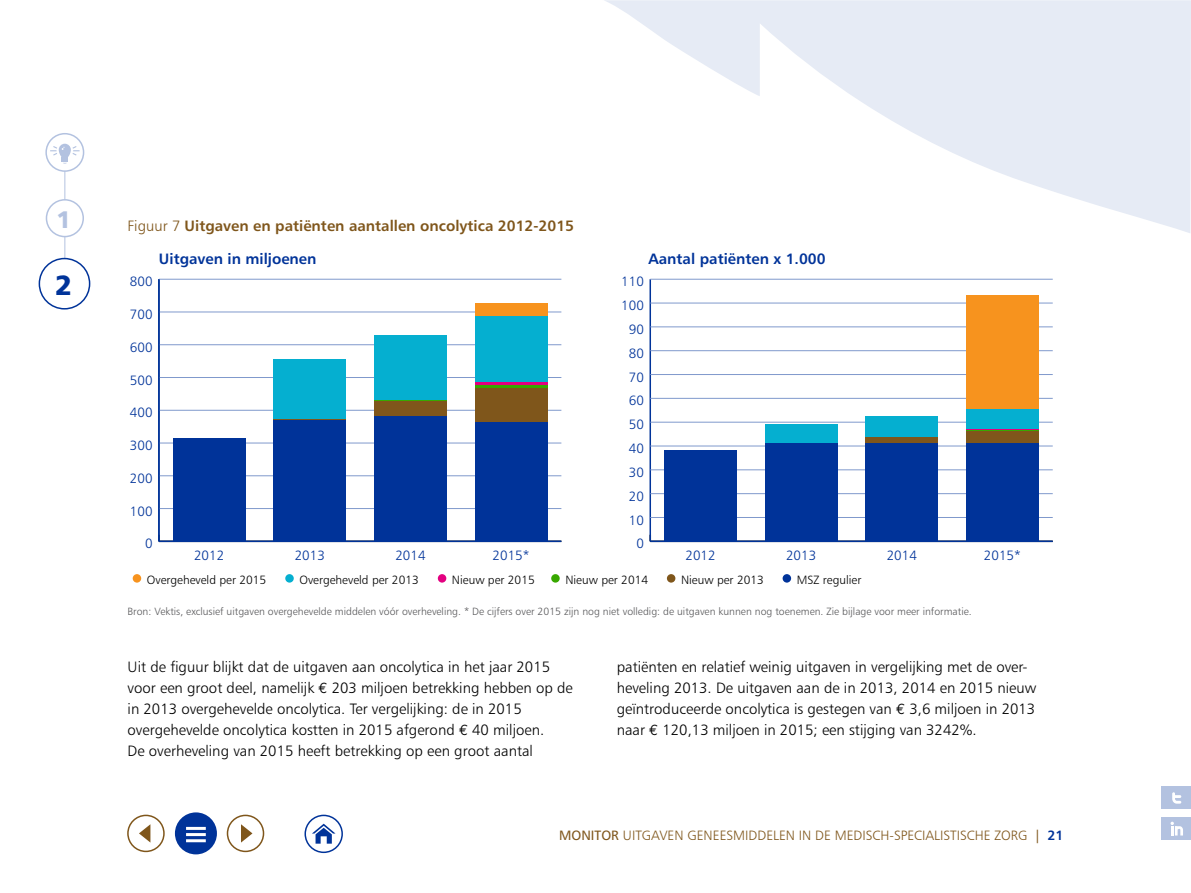
<style>
.page{position:relative;width:1191px;height:893px;background:#fff}
.page>*{position:absolute;margin:0;border:0;box-sizing:border-box;transform-origin:0 0}
.t1{font:27.75px "Humanist 777 BT Black B";color:#039}
.t2{font:24px "Humanist 777 BT Black B";color:#b3c2e0}
.t3{font:15px/21px "Humanist 777 BT Light B";color:#000}
.t4{font:15px "Humanist 777 BT Bold B";color:#7f561b}
.t5{font:15px "Humanist 777 BT Bold B";color:#039}
.t6{font:13.5px "Humanist 777 BT Light B";color:#039}
.t7{font:13.5px "Humanist 777 BT Light B";color:#7f561b}
.t8{font:12px "Humanist 777 BT Light B";color:#000}
.t9{font:10.5px "Humanist 777 BT Light B";color:#58585a}
.s1{font-size:24px;color:#b3c2e0}
.s2{font-family:"Humanist 777 BT Light B"}
.s3{font-family:"Euro Mono"}
.s4{font-family:"Humanist 777 BT Roman B"}
.s5{font-family:"Humanist 777 BT Bold B";color:#039}
</style>
<div class="page">
<svg style="left:604px;top:0;width:587px;height:233px;fill:#e6ebf5"></svg>
<div style="left:175px;top:812px;width:42px;height:42px;background:#039;border-radius:50%"></div>
<hr style="left:186px;top:827px;width:20px;height:3px;background:#fff">
<hr style="left:186px;top:833px;width:20px;height:3px;background:#fff">
<hr style="left:186px;top:839px;width:20px;height:3px;background:#fff">
<div style="left:304px;top:815px;width:39px;height:38px;border:2px solid #039;border-radius:50%"></div>
<svg style="left:312px;top:824px;width:23px;height:20px"></svg>
<div style="left:227px;top:815px;width:37px;height:37px;border:2px solid #7f561b;border-radius:50%"></div>
<svg style="left:241px;top:824px;width:11px;height:19px"></svg>
<div style="left:127px;top:815px;width:38px;height:37px;border:2px solid #7f561b;border-radius:50%"></div>
<svg style="left:139px;top:824px;width:11px;height:18px"></svg>
<div style="left:1161px;top:787px;width:30px;height:22px;background:#b3c2e0"></div>
<svg style="left:1172px;top:792px;width:9px;height:12px"></svg>
<div style="left:1161px;top:818px;width:30px;height:22px;background:#b3c2e0"></div>
<svg style="left:1170px;top:822px;width:13px;height:13px"></svg>
<div style="left:133px;top:574px;width:8px;height:9px;background:#f7931e;border-radius:50%"></div>
<div style="left:285px;top:574px;width:9px;height:9px;background:#05afd0;border-radius:50%"></div>
<div style="left:438px;top:574px;width:8px;height:9px;background:#e30080;border-radius:50%"></div>
<div style="left:551px;top:574px;width:9px;height:9px;background:#38a800;border-radius:50%"></div>
<div style="left:667px;top:574px;width:8px;height:9px;background:#7f561b;border-radius:50%"></div>
<div style="left:782px;top:574px;width:9px;height:9px;background:#039;border-radius:50%"></div>
<hr style="left:159px;top:541px;width:402px;height:1px;background:#039">
<hr style="left:159px;top:508px;width:402px;height:1px;background:#8099cc">
<hr style="left:159px;top:475px;width:402px;height:1px;background:#8099cc">
<hr style="left:159px;top:443px;width:402px;height:1px;background:#8099cc">
<hr style="left:159px;top:410px;width:402px;height:1px;background:#8099cc">
<hr style="left:159px;top:377px;width:402px;height:1px;background:#8099cc">
<hr style="left:159px;top:344px;width:402px;height:1px;background:#8099cc">
<hr style="left:159px;top:312px;width:402px;height:1px;background:#8099cc">
<hr style="left:159px;top:279px;width:402px;height:1px;background:#8099cc">
<div style="left:475px;top:303px;width:72px;height:13px;background:#f7931e"></div>
<div style="left:274px;top:359px;width:72px;height:60px;background:#05afd0"></div>
<div style="left:374px;top:335px;width:73px;height:66px;background:#05afd0"></div>
<div style="left:475px;top:316px;width:72px;height:67px;background:#05afd0"></div>
<hr style="left:475px;top:383px;width:72px;height:2px;background:#e30080">
<hr style="left:475px;top:385px;width:72px;height:3px;background:#38a800">
<hr style="left:274px;top:419px;width:72px;height:2px;background:#7f561b">
<div style="left:374px;top:401px;width:73px;height:15px;background:#7f561b"></div>
<div style="left:475px;top:388px;width:72px;height:34px;background:#7f561b"></div>
<div style="left:173px;top:438px;width:72px;height:103px;background:#039"></div>
<div style="left:274px;top:421px;width:72px;height:120px;background:#039"></div>
<div style="left:374px;top:416px;width:73px;height:125px;background:#039"></div>
<div style="left:475px;top:422px;width:72px;height:119px;background:#039"></div>
<hr style="left:649px;top:279px;width:2px;height:262px;background:#039">
<hr style="left:650px;top:541px;width:402px;height:1px;background:#039">
<hr style="left:650px;top:517px;width:402px;height:1px;background:#8099cc">
<hr style="left:650px;top:493px;width:402px;height:1px;background:#8099cc">
<hr style="left:650px;top:469px;width:402px;height:1px;background:#8099cc">
<hr style="left:650px;top:446px;width:402px;height:1px;background:#8099cc">
<hr style="left:650px;top:422px;width:402px;height:1px;background:#8099cc">
<hr style="left:650px;top:398px;width:402px;height:1px;background:#8099cc">
<hr style="left:650px;top:374px;width:402px;height:1px;background:#8099cc">
<hr style="left:650px;top:350px;width:402px;height:1px;background:#8099cc">
<hr style="left:650px;top:326px;width:402px;height:1px;background:#8099cc">
<hr style="left:650px;top:303px;width:402px;height:1px;background:#8099cc">
<hr style="left:650px;top:279px;width:402px;height:1px;background:#8099cc">
<div style="left:966px;top:295px;width:72px;height:114px;background:#f7931e"></div>
<div style="left:765px;top:424px;width:72px;height:19px;background:#05afd0"></div>
<div style="left:865px;top:417px;width:73px;height:20px;background:#05afd0"></div>
<div style="left:966px;top:409px;width:72px;height:20px;background:#05afd0"></div>
<hr style="left:966px;top:429px;width:72px;height:1px;background:#e30080">
<hr style="left:966px;top:430px;width:72px;height:2px;background:#38a800">
<div style="left:865px;top:437px;width:73px;height:6px;background:#7f561b"></div>
<div style="left:966px;top:432px;width:72px;height:12px;background:#7f561b"></div>
<div style="left:664px;top:450px;width:73px;height:91px;background:#039"></div>
<div style="left:765px;top:443px;width:72px;height:98px;background:#039"></div>
<div style="left:865px;top:443px;width:73px;height:98px;background:#039"></div>
<div style="left:966px;top:444px;width:72px;height:97px;background:#039"></div>
<hr style="left:158px;top:279px;width:2px;height:262px;background:#039">
<hr style="left:64px;top:140px;width:1px;height:161px;background:#b3c2e0">
<div style="left:46px;top:200px;width:37px;height:37px;background:#fff;border-radius:50%"></div>
<div style="left:46px;top:199px;width:38px;height:38px;border:2px solid #b3c2e0;border-radius:50%"></div>
<div style="left:46px;top:134px;width:38px;height:37px;background:#fff;border-radius:50%"></div>
<div style="left:45px;top:133px;width:39px;height:39px;border:2px solid #b3c2e0;border-radius:50%"></div>
<svg style="left:49px;top:144px;width:32px;height:20px"></svg>
<div style="left:39px;top:259px;width:51px;height:50px;background:#fff;border-radius:50%"></div>
<div style="left:39px;top:258px;width:51px;height:52px;border:2px solid #039;border-radius:50%"></div>
<h2 class="t2" style="left:56px;top:204px;width:16px">1</h2>
<h1 class="t1" style="left:55px;top:267px;width:19px">2<span class="s1">2</span></h1>
<p class="t4" style="left:128px;top:216px;width:448px"><span class="s2">Figuur 7</span> Uitgaven en patiënten aantallen oncolytica 2012-2015</p>
<p class="t6" style="left:130px;top:273px;width:24px">800</p>
<p class="t6" style="left:130px;top:306px;width:24px">700</p>
<p class="t6" style="left:130px;top:339px;width:24px">600</p>
<p class="t6" style="left:130px;top:372px;width:24px">500</p>
<p class="t6" style="left:130px;top:404px;width:24px">400</p>
<p class="t6" style="left:130px;top:437px;width:24px">300</p>
<p class="t6" style="left:130px;top:470px;width:24px">200</p>
<p class="t6" style="left:130px;top:503px;width:24px">100</p>
<p class="t6" style="left:145px;top:535px;width:9px">0</p>
<p class="t5" style="left:159px;top:249px;width:159px">Uitgaven in miljoenen</p>
<p class="t5" style="left:648px;top:249px;width:179px">Aantal patiënten x 1.000</p>
<p class="t6" style="left:621px;top:273px;width:24px">110</p>
<p class="t6" style="left:621px;top:297px;width:24px">100</p>
<p class="t6" style="left:629px;top:321px;width:17px">90</p>
<p class="t6" style="left:629px;top:345px;width:17px">80</p>
<p class="t6" style="left:629px;top:369px;width:17px">70</p>
<p class="t6" style="left:629px;top:392px;width:17px">60</p>
<p class="t6" style="left:629px;top:416px;width:17px">50</p>
<p class="t6" style="left:629px;top:440px;width:17px">40</p>
<p class="t6" style="left:629px;top:464px;width:17px">30</p>
<p class="t6" style="left:629px;top:488px;width:17px">20</p>
<p class="t6" style="left:194px;top:547px;width:32px">2012</p>
<p class="t6" style="left:295px;top:547px;width:32px">2013</p>
<p class="t6" style="left:395px;top:547px;width:32px">2014</p>
<p class="t6" style="left:492px;top:547px;width:38px">2015*</p>
<p class="t6" style="left:629px;top:512px;width:17px">10</p>
<p class="t6" style="left:636px;top:535px;width:9px">0</p>
<p class="t6" style="left:685px;top:547px;width:32px">2012</p>
<p class="t6" style="left:786px;top:547px;width:32px">2013</p>
<p class="t6" style="left:886px;top:547px;width:32px">2014</p>
<p class="t6" style="left:984px;top:547px;width:38px">2015*</p>
<p class="t8" style="left:147px;top:572px;width:121px">Overgeheveld per 2015</p>
<p class="t8" style="left:299px;top:572px;width:121px">Overgeheveld per 2013</p>
<p class="t8" style="left:452px;top:572px;width:84px">Nieuw per 2015</p>
<p class="t8" style="left:565px;top:572px;width:84px">Nieuw per 2014</p>
<p class="t8" style="left:681px;top:572px;width:84px">Nieuw per 2013</p>
<p class="t8" style="left:796px;top:572px;width:66px">MSZ regulier</p>
<p class="t9" style="left:128px;top:605px;width:845px">Bron: Vektis, exclusief uitgaven overgehevelde middelen vóór overheveling. * De cijfers over 2015 zijn nog niet volledig: de uitgaven kunnen nog toenemen. Zie bijlage voor meer informatie.</p>
<p class="t3" style="left:128px;top:656px;width:447px">Uit de figuur blijkt dat de uitgaven aan oncolytica in het jaar 2015 voor een groot deel, namelijk <span class="s3">€</span> 203 miljoen betrekking hebben op de in 2013 overgehevelde oncolytica. Ter vergelijking: de in 2015 overgehevelde oncolytica kostten in 2015 afgerond <span class="s3">€</span> 40 miljoen.<br>De overheveling van 2015 heeft betrekking op een groot aantal</p>
<p class="t3" style="left:617px;top:656px;width:421px">patiënten en relatief weinig uitgaven in vergelijking met de over&shy;heveling 2013. De uitgaven aan de in 2013, 2014 en 2015 nieuw geïntroduceerde oncolytica is gestegen van <span class="s3">€</span> 3,6 miljoen in 2013 naar <span class="s3">€</span> 120,13 miljoen in 2015; een stijging van 3242%.</p>
<p class="t7" style="left:559px;top:827px;width:506px"><span class="s4">MONITOR</span> UITGAVEN GENEESMIDDELEN IN DE MEDISCH-SPECIALISTISCHE ZORG <span class="s4">|</span> <span class="s5">21</span></p>
</div>
